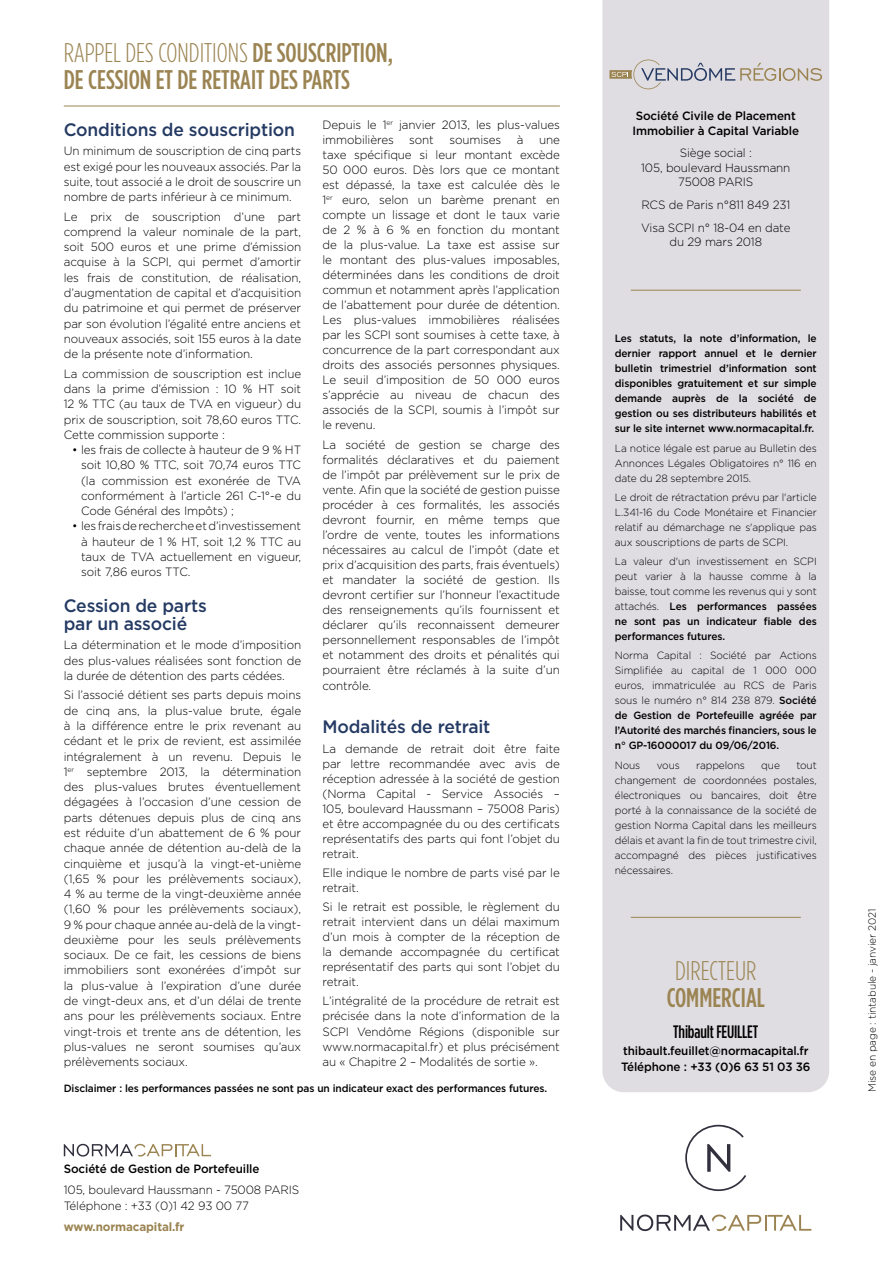
<style>
.page{position:relative;width:893px;height:1263px;background:#fff}
.page>*{position:absolute;margin:0;border:0;box-sizing:border-box;transform-origin:0 0}
.t1{font:500 27px/27px "Gotham Condensed";color:#9b8452}
.t2{font:300 27px "Gotham Condensed";color:#9b8452}
.t3{font:500 18px/18.3px "Gotham";letter-spacing:-.01em;color:#243a63}
.t4{font:500 18px "Gotham Condensed";letter-spacing:-.01em;color:#000}
.t5{font:300 12px/15px "Gotham";letter-spacing:-.01em;color:#000;text-align:justify}
.t6{font:500 12px/14.4px "Gotham";letter-spacing:-.01em;color:#000}
.t7{font:700 12px "Gotham";letter-spacing:-.01em;color:#9b8452}
.t8{font:300 10.5px/15px "Gotham";letter-spacing:-.01em;color:#000;text-align:justify}
.t9{font:500 10.5px/15px "Gotham";letter-spacing:-.01em;color:#000;text-align:justify}
.s1{font-weight:300}
.s2{font-weight:500}
</style>
<div class="page">
<svg style="left:64px;top:1144px;width:147px;height:12px"></svg>
<div style="left:602px;top:0;width:227px;height:1092px;background:#dfdde1"></div>
<svg style="left:620px;top:1214px;width:191px;height:17px"></svg>
<svg style="left:685px;top:1125px;width:61px;height:66px"></svg>
<hr style="left:631px;top:290px;width:170px;height:1px;background:#9b8452">
<hr style="left:631px;top:917px;width:170px;height:1px;background:#9b8452">
<hr style="left:64px;top:106px;width:496px;height:1px;background:#9b8452">
<svg style="left:609px;top:60px;width:213px;height:29px;background:#cdcacb"></svg>
<h1 class="t1" style="left:64px;top:38px;width:331px"><span class="s1">RAPPEL DES CONDITIONS</span> DE SOUSCRIPTION,<br>DE CESSION ET DE RETRAIT DES PARTS</h1>
<h2 class="t3" style="left:64px;top:120px;width:233px">Conditions de souscription</h2>
<p class="t5" style="left:64px;top:143px;width:239px">Un minimum de souscription de cinq parts est exigé pour les nouveaux associés. Par la suite, tout associé a le droit de souscrire un nombre de parts inférieur à ce minimum.</p>
<p class="t5" style="left:64px;top:208px;width:239px">Le prix de souscription d’une part comprend la valeur nominale de la part, soit 500 euros et une prime d’émission acquise à la SCPI, qui permet d’amortir les frais de constitution, de réalisation, d’augmentation de capital et d’acquisition du patrimoine et qui permet de préserver par son évolution l’égalité entre anciens et nouveaux associés, soit 155 euros à la date de la présente note d’information.</p>
<p class="t5" style="left:64px;top:365px;width:239px">La commission de souscription est inclue dans la prime d’émission : 10 % HT soit 12 % TTC (au taux de TVA en vigueur) du prix de souscription, soit 78,60 euros TTC.<br>Cette commission supporte :</p>
<p class="t5" style="left:81px;top:442px;width:222px;text-indent:-9px">• les frais de collecte à hauteur de 9 % HT soit 10,80 % TTC, soit 70,74 euros TTC (la commission est exonérée de TVA conformément à l’article 261 C-1°-e du Code Général des Impôts) ;</p>
<p class="t5" style="left:81px;top:518px;width:222px;text-indent:-9px">• les frais de recherche et d’investissement à hauteur de 1 % HT, soit 1,2 % TTC au taux de TVA actuellement en vigueur, soit 7,86 euros TTC.</p>
<h2 class="t3" style="left:64px;top:596px;width:144px">Cession de parts par un associé</h2>
<p class="t5" style="left:64px;top:637px;width:239px">La détermination et le mode d’imposition des plus-values réalisées sont fonction de la durée de détention des parts cédées.</p>
<p class="t5" style="left:64px;top:687px;width:239px">Si l’associé détient ses parts depuis moins de cinq ans, la plus-value brute, égale à la différence entre le prix revenant au cédant et le prix de revient, est assimilée intégralement à un revenu. Depuis le 1<sup>er</sup> septembre 2013, la détermination des plus-values brutes éventuellement dégagées à l’occasion d’une cession de parts détenues depuis plus de cinq ans est réduite d’un abattement de 6 % pour chaque année de détention au-delà de la cinquième et jusqu’à la vingt-et-unième (1,65 % pour les prélèvements sociaux), 4 % au terme de la vingt-deuxième année (1,60 % pour les prélèvements sociaux), 9 % pour chaque année au-delà de la vingt&shy;deuxième pour les seuls prélèvements sociaux. De ce fait, les cessions de biens immobiliers sont exonérées d’impôt sur la plus-value à l’expiration d’une durée de vingt-deux ans, et d’un délai de trente ans pour les prélèvements sociaux. Entre vingt-trois et trente ans de détention, les plus-values ne seront soumises qu’aux prélèvements sociaux.</p>
<p class="t5" style="left:322px;top:117px;width:239px">Depuis le 1<sup>er</sup> janvier 2013, les plus-values immobilières</p>
<p class="t5" style="left:409px;top:132px;width:26px">sont</p>
<p class="t5" style="left:449px;top:132px;width:53px">soumises</p>
<p class="t5" style="left:517px;top:132px;width:8px">à</p>
<p class="t5" style="left:322px;top:132px;width:239px;text-indent:217px">une taxe spécifique si leur montant excède 50 000 euros. Dès lors que ce montant est dépassé, la taxe est calculée dès le 1<sup>er</sup> euro, selon un barème prenant en compte un lissage et dont le taux varie de 2 % à 6 % en fonction du montant de la plus-value. La taxe est assise sur le montant des plus-values imposables, déterminées dans les conditions de droit commun et notamment après l’application de l’abattement pour durée de détention.<br>Les plus-values immobilières réalisées par les SCPI sont soumises à cette taxe, à concurrence de la part correspondant aux droits des associés personnes physiques.<br>Le seuil d’imposition de 50 000 euros s’apprécie au niveau de chacun des associés de la SCPI, soumis à l’impôt sur le revenu.</p>
<p class="t5" style="left:322px;top:437px;width:239px">La société de gestion se charge des formalités déclaratives et du paiement de l’impôt par prélèvement sur le prix de vente. Afin que la société de gestion puisse procéder à ces formalités, les associés devront fournir, en même temps que l’ordre de vente, toutes les informations nécessaires au calcul de l’impôt (date et prix d’acquisition des parts, frais éventuels) et mandater la société de gestion. Ils devront certifier sur l’honneur l’exactitude des renseignements qu’ils fournissent et déclarer qu’ils reconnaissent demeurer personnellement responsables de l’impôt et notamment des droits et pénalités qui pourraient être réclamés à la suite d’un</p>
<p class="t5" style="left:322px;top:678px;width:50px">contrôle.</p>
<h2 class="t3" style="left:322px;top:717px;width:169px">Modalités de retrait</h2>
<p class="t5" style="left:322px;top:740px;width:239px">La demande de retrait doit être faite par lettre recommandée avec avis de réception adressée à la société de gestion (Norma Capital - Service Associés – 105, boulevard Haussmann – 75008 Paris) et être accompagnée du ou des certificats représentatifs des parts qui font l’objet du retrait.</p>
<p class="t5" style="left:322px;top:865px;width:239px">Elle indique le nombre de parts visé par le retrait.</p>
<p class="t5" style="left:322px;top:899px;width:239px">Si le retrait est possible, le règlement du retrait intervient dans un délai maximum d’un mois à compter de la réception de la demande accompagnée du certificat représentatif des parts qui sont l’objet du retrait.</p>
<p class="t5" style="left:322px;top:993px;width:239px">L’intégralité de la procédure de retrait est précisée dans la note d’information de la SCPI Vendôme Régions (disponible sur www.normacapital.fr) et plus précisément au « Chapitre 2 – Modalités de sortie ».</p>
<p class="t9" style="left:64px;top:1081px;width:485px">Disclaimer : les performances passées ne sont pas un indicateur exact des performances futures.</p>
<p class="t6" style="left:64px;top:1161px;width:197px">Société de Gestion de Portefeuille</p>
<p class="t5" style="left:64px;top:1181px;width:237px;line-height:16.5px">105, boulevard Haussmann - 75008 PARIS<br>Téléphone : +33 (0)1 42 93 00 77</p>
<p class="t7" style="left:64px;top:1219px;width:122px">www.normacapital.fr</p>
<p class="t6" style="left:633px;top:109px;width:168px">Société Civile de Placement<br>Immobilier à Capital Variable</p>
<p class="t5" style="left:641px;top:146px;width:151px;line-height:14.4px;text-align:center">Siège social :<br>105, boulevard Haussmann<br>75008 PARIS</p>
<p class="t5" style="left:641px;top:193px;width:151px;line-height:23px">RCS de Paris n°811 849 231<br>Visa SCPI n° 18-04 en date</p>
<p class="t5" style="left:669px;top:234px;width:94px">du 29 mars 2018</p>
<p class="t9" style="left:615px;top:331px;width:203px">Les statuts, la note d’information, le dernier rapport annuel et le dernier bulletin trimestriel d’information sont disponibles gratuitement et sur simple demande auprès de la société de gestion ou ses distributeurs habilités et sur le site internet www.normacapital.fr.</p>
<p class="t8" style="left:615px;top:440px;width:203px">La notice légale est parue au Bulletin des Annonces Légales Obligatoires n° 116 en date du 28 septembre 2015.</p>
<p class="t8" style="left:615px;top:489px;width:203px">Le droit de rétractation prévu par l'article L.341-16 du Code Monétaire et Financier relatif au démarchage ne s'applique pas aux souscriptions de parts de SCPI.</p>
<p class="t8" style="left:615px;top:554px;width:203px">La valeur d'un investissement en SCPI peut varier à la hausse comme à la baisse, tout comme les revenus qui y sont attachés. <span class="s2">Les performances passées ne sont pas un indicateur fiable des performances futures.</span></p>
<p class="t8" style="left:615px;top:648px;width:203px">Norma Capital : Société par Actions Simplifiée au capital de 1 000 000 euros, immatriculée au RCS de Paris sous le numéro n° 814 238 879. <span class="s2">Société de Gestion de Portefeuille agréée par l’Autorité des marchés financiers, sous le n° GP-16000017 du 09/06/2016.</span></p>
<p class="t8" style="left:615px;top:757px;width:27px">Nous</p>
<p class="t8" style="left:657px;top:757px;width:25px">vous</p>
<p class="t8" style="left:696px;top:757px;width:50px">rappelons</p>
<p class="t8" style="left:761px;top:757px;width:20px">que</p>
<p class="t8" style="left:615px;top:757px;width:203px;text-indent:182px">tout changement de coordonnées postales, électroniques ou bancaires, doit être porté à la connaissance de la société de gestion Norma Capital dans les meilleurs délais et avant la fin de tout trimestre civil, accompagné des pièces justificatives nécessaires.</p>
<h1 class="t2" style="left:675px;top:956px;width:83px">DIRECTEUR</h1>
<h1 class="t1" style="left:667px;top:983px;width:100px">COMMERCIAL</h1>
<h2 class="t4" style="left:673px;top:1022px;width:87px">Thibault FEUILLET</h2>
<p class="t6" style="left:621px;top:1042px;width:191px;line-height:16.5px">thibault.feuillet@normacapital.fr<br>Téléphone : +33 (0)6 63 51 03 36</p>
<p class="t8" style="left:864px;top:1092px;width:185px;rotate:-90deg">Mise en page : tintabule - janvier 2021</p>
</div>
